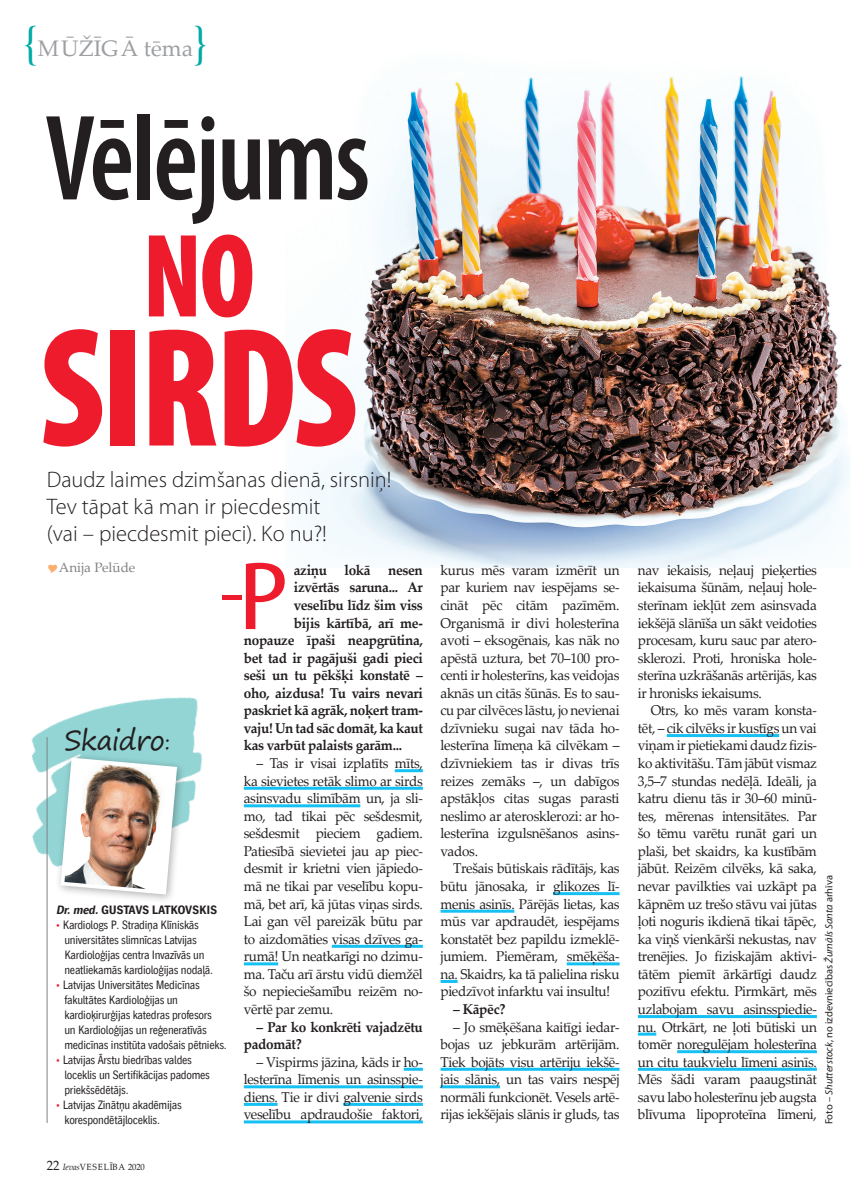
<style>
.page{position:relative;width:851px;height:1200px;background:#fff}
.page>*{position:absolute;margin:0;border:0;box-sizing:border-box;transform-origin:0 0}
.VIRSRAKSTI{font:900 condensed 171px "Myriad Pro";letter-spacing:-.02em;color:#ee1b2d;scale:.92 1}
.VIRSRAKSTI-2{font:600 condensed 123px "Myriad Pro";letter-spacing:-.02em;color:#231f20;scale:.92 1}
.VIRSRAKSTI-3{font:900 condensed 120px "Myriad Pro";color:#ee1b2d;scale:.92 1}
.VIRSRAKSTI-4{font:condensed 97.8px "Myriad Pro";color:#ee1b2d;scale:1.28 1}
.VIRSRAKSTI-5{font:condensed 68.25px "Myriad Pro";color:#ee1b2d;scale:1.28 1}
.Konsultanta_vards{font:27.45px "Segoe Print";letter-spacing:-.03em;color:#231f20}
.Ievads{font:300 22.5px/27px "Myriad Pro";color:#231f20}
.t1{font:22.5px "Palatino Linotype";color:#9d9fa2}
.Pamatteksts-palatino{font:14.25px/17.5px "Palatino Linotype";letter-spacing:-.025em;color:#231f20;text-align:justify;scale:.95 1}
.Pamatteksts-palatino-2{font:700 14.25px/17.5px "Palatino Linotype";letter-spacing:-.025em;color:#231f20;scale:.95 1}
.t2{font:13.5px "Palatino Linotype";color:#808285}
.Konsultanta_CV{font:12px/15px "Linotype Gothic Com";letter-spacing:-.025em;color:#231f20;scale:.92 1}
.Konsultanta_vards-2{font:700 12px "Linotype Gothic Com";letter-spacing:-.025em;color:#231f20}
.sleja{font:10.5px "Myriad Pro";color:#231f20}
.t3{font:9px "Palatino Linotype";letter-spacing:.085em;color:#231f20;scale:.95 1}
.s1{font-size:45px;color:#00aaa7}
.s2{font-size:21.45px}
.s3{font-style:italic}
.s4{color:#ee1b2d}
.s5{font-size:13.5px}
</style>
<div class="page">
<img style="left:292px;top:76px;width:557px;height:491px">
<hr style="left:395px;top:769px;width:28px;height:3px;background:#15c0f2">
<hr style="left:244px;top:786px;width:179px;height:3px;background:#15c0f2">
<hr style="left:244px;top:804px;width:116px;height:3px;background:#15c0f2">
<hr style="left:332px;top:944px;width:91px;height:3px;background:#15c0f2">
<hr style="left:244px;top:962px;width:34px;height:3px;background:#15c0f2">
<hr style="left:404px;top:1067px;width:19px;height:3px;background:#15c0f2">
<hr style="left:244px;top:1085px;width:179px;height:3px;background:#15c0f2">
<hr style="left:244px;top:1102px;width:33px;height:3px;background:#15c0f2">
<hr style="left:343px;top:1102px;width:80px;height:3px;background:#15c0f2">
<hr style="left:244px;top:1120px;width:179px;height:3px;background:#15c0f2">
<img style="left:31px;top:697px;width:172px;height:195px">
<div style="left:54px;top:751px;width:132px;height:152px;background:#231f20;opacity:.35"></div>
<img style="left:58px;top:755px;width:121px;height:141px">
<hr style="left:47px;top:737px;width:1px;height:385px;background:#808285">
<hr style="left:553px;top:891px;width:66px;height:3px;background:#15c0f2">
<hr style="left:440px;top:909px;width:74px;height:3px;background:#15c0f2">
<hr style="left:566px;top:962px;width:53px;height:3px;background:#15c0f2">
<hr style="left:440px;top:979px;width:17px;height:3px;background:#15c0f2">
<hr style="left:440px;top:1067px;width:179px;height:3px;background:#15c0f2">
<hr style="left:440px;top:1085px;width:60px;height:3px;background:#15c0f2">
<hr style="left:666px;top:734px;width:113px;height:3px;background:#15c0f2">
<hr style="left:638px;top:1014px;width:178px;height:3px;background:#15c0f2">
<hr style="left:638px;top:1032px;width:18px;height:3px;background:#15c0f2">
<hr style="left:677px;top:1049px;width:139px;height:3px;background:#15c0f2">
<hr style="left:638px;top:1067px;width:178px;height:3px;background:#15c0f2">
<p class="t1" style="left:23px;top:32px;width:187px"><span class="s1">{</span>MŪŽĪGĀ tēma<span class="s1">}</span></p>
<p class="VIRSRAKSTI-2" style="left:45px;top:83px;width:354px">Vēlējums</p>
<p class="VIRSRAKSTI-3" style="left:143px;top:199px;width:123px">NO</p>
<p class="VIRSRAKSTI" style="left:40px;top:279px;width:347px">SIRDS</p>
<p class="Ievads" style="left:47px;top:466px;width:346px">Daudz laimes dzimšanas dienā, sirsniņ!<br>Tev tāpat kā man ir piecdesmit</p>
<p class="Ievads" style="left:47px;top:520px;width:281px">(vai – piecdesmit pieci). Ko nu?!</p>
<p class="t2" style="left:59px;top:557px;width:78px">Anija Pelūde</p>
<p class="VIRSRAKSTI-4" style="left:238px;top:537px;width:40px">P</p>
<p class="Pamatteksts-palatino-2" style="left:294px;top:560px;width:137px">aziņu lokā nesen</p>
<p class="Pamatteksts-palatino-2" style="left:294px;top:578px;width:137px">izvērtās saruna... Ar</p>
<p class="Pamatteksts-palatino-2" style="left:294px;top:595px;width:137px">veselību līdz šim viss</p>
<p class="Pamatteksts-palatino-2" style="left:294px;top:613px;width:137px">bijis kārtībā, arī me-</p>
<p class="Pamatteksts-palatino-2" style="left:244px;top:630px;width:190px">nopauze īpaši neapgrūtina,</p>
<p class="Pamatteksts-palatino-2" style="left:244px;top:648px;width:190px">bet tad ir pagājuši gadi pieci</p>
<p class="Pamatteksts-palatino-2" style="left:244px;top:666px;width:190px">seši un tu pēkšķi konstatē –</p>
<p class="Pamatteksts-palatino-2" style="left:244px;top:683px;width:190px">oho, aizdusa! Tu vairs nevari</p>
<p class="Pamatteksts-palatino-2" style="left:244px;top:701px;width:190px">paskriet kā agrāk, noķert tram-</p>
<p class="Pamatteksts-palatino-2" style="left:244px;top:718px;width:190px">vaju! Un tad sāc domāt, ka kaut</p>
<p class="Pamatteksts-palatino-2" style="left:244px;top:736px;width:168px">kas varbūt palaists garām...</p>
<p class="Pamatteksts-palatino" style="left:244px;top:753px;width:190px;text-indent:13px">– Tas ir visai izplatīts mīts, ka sievietes retāk slimo ar sirds asinsvadu slimībām un, ja sli&shy;mo, tad tikai pēc sešdesmit, sešdesmit pieciem gadiem.<br>Patiesībā sievietei jau ap piec&shy;desmit ir krietni vien jāpiedo&shy;mā ne tikai par veselību kopu&shy;mā, bet arī, kā jūtas viņas sirds.<br>Lai gan vēl pareizāk būtu par to aizdomāties visas dzīves ga&shy;rumā! Un neatkarīgi no dzimu&shy;ma. Taču arī ārstu vidū diemžēl šo nepieciešamību reizēm no&shy;vērtē par zemu.</p>
<p class="Pamatteksts-palatino-2" style="left:244px;top:1017px;width:190px;text-indent:13px">– Par ko konkrēti vajadzētu padomāt?</p>
<p class="Pamatteksts-palatino" style="left:244px;top:1052px;width:190px;text-indent:13px">– Vispirms jāzina, kāds ir ho&shy;lesterīna līmenis un asinsspie&shy;diens. Tie ir divi galvenie sirds veselību apdraudošie faktori,</p>
<p class="VIRSRAKSTI-5" style="left:220px;top:551px;width:21px">-</p>
<p class="Konsultanta_vards" style="left:64px;top:716px;width:108px">Skaidro<span class="s2">:</span></p>
<p class="Konsultanta_vards-2" style="left:56px;top:902px;width:162px"><span class="s3">Dr. med.</span> GUSTAVS LATKOVSKIS</p>
<p class="Konsultanta_CV" style="left:64px;top:917px;width:163px;text-indent:-9px"><span class="s4">•</span> Kardiologs P. Stradiņa Klīniskās universitātes slimnīcas Latvijas Kardioloģijas centra Invazīvās un neatliekamās kardioloģijas nodaļā.</p>
<p class="Konsultanta_CV" style="left:64px;top:977px;width:178px;text-indent:-9px"><span class="s4">•</span> Latvijas Universitātes Medicīnas fakultātes Kardioloģijas un kardioķirurģijas katedras profesors<br>un Kardioloģijas un reģeneratīvās medicīnas institūta vadošais pētnieks.</p>
<p class="Konsultanta_CV" style="left:64px;top:1052px;width:160px;text-indent:-9px"><span class="s4">•</span> Latvijas Ārstu biedrības valdes loceklis un Sertifikācijas padomes priekšsēdētājs.</p>
<p class="Konsultanta_CV" style="left:64px;top:1097px;width:129px;text-indent:-9px"><span class="s4">•</span> Latvijas Zinātņu akadēmijas korespondētājloceklis.</p>
<p class="t3" style="left:47px;top:1160px;width:105px"><span class="s5">22</span> <span class="s3">Ievas</span>VESELĪBA 2020</p>
<p class="Pamatteksts-palatino" style="left:440px;top:560px;width:190px">kurus mēs varam izmērīt un par kuriem nav iespējams se&shy;cināt pēc citām pazīmēm.<br>Organismā ir divi holesterīna avoti – eksogēnais, kas nāk no apēstā uztura, bet 70–100 pro&shy;centi ir holesterīns, kas veidojas aknās un citās šūnās. Es to sau&shy;cu par cilvēces lāstu, jo nevienai dzīvnieku sugai nav tāda ho&shy;lesterīna līmeņa kā cilvēkam – dzīvniekiem tas ir divas trīs reizes zemāks –, un dabīgos apstākļos citas sugas parasti neslimo ar aterosklerozi: ar ho&shy;lesterīna izgulsnēšanos asins&shy;vados.</p>
<p class="Pamatteksts-palatino" style="left:440px;top:859px;width:190px;text-indent:13px">Trešais būtiskais rādītājs, kas būtu jānosaka, ir glikozes lī&shy;menis asinīs. Pārējās lietas, kas mūs var apdraudēt, iespējams konstatēt bez papildu izmeklē&shy;jumiem. Piemēram, smēķēša&shy;na. Skaidrs, ka tā palielina risku piedzīvot infarktu vai insultu!</p>
<p class="Pamatteksts-palatino-2" style="left:453px;top:999px;width:56px">– Kāpēc?</p>
<p class="Pamatteksts-palatino" style="left:440px;top:1017px;width:190px;text-indent:13px">– Jo smēķēšana kaitīgi iedar&shy;bojas uz jebkurām artērijām.<br>Tiek bojāts visu artēriju iekšē&shy;jais slānis, un tas vairs nespēj normāli funkcionēt. Vesels artē&shy;rijas iekšējais slānis ir gluds, tas</p>
<p class="Pamatteksts-palatino" style="left:638px;top:560px;width:190px">nav iekaisis, neļauj pieķerties iekaisuma šūnām, neļauj hole&shy;sterīnam iekļūt zem asinsvada iekšējā slānīša un sākt veidoties procesam, kuru sauc par atero&shy;sklerozi. Proti, hroniska hole&shy;sterīna uzkrāšanās artērijās, kas ir hronisks iekaisums.</p>
<p class="Pamatteksts-palatino" style="left:638px;top:701px;width:190px;text-indent:13px">Otrs, ko mēs varam konsta&shy;tēt, – cik cilvēks ir kustīgs un vai viņam ir pietiekami daudz fizis&shy;ko aktivitāšu. Tām jābūt vismaz 3,5–7 stundas nedēļā. Ideāli, ja katru dienu tās ir 30–60 minū&shy;tes, mērenas intensitātes. Par šo tēmu varētu runāt gari un plaši, bet skaidrs, ka kustībām jābūt. Reizēm cilvēks, kā saka, nevar pavilkties vai uzkāpt pa kāpnēm uz trešo stāvu vai jūtas ļoti noguris ikdienā tikai tāpēc, ka viņš vienkārši nekustas, nav trenējies. Jo fiziskajām aktivi&shy;tātēm piemīt ārkārtīgi daudz pozitīvu efektu. Pirmkārt, mēs uzlabojam savu asinsspiedie&shy;nu. Otrkārt, ne ļoti būtiski un tomēr noregulējam holesterīna un citu taukvielu līmeni asinīs.<br>Mēs šādi varam paaugstināt savu labo holesterīnu jeb augsta blīvuma lipoproteīna līmeni,</p>
<p class="sleja" style="left:822px;top:1124px;width:250px;rotate:-90deg">Foto – <span class="s3">Shutterstock</span>, no izdevniecības <span class="s3">Žurnāls Santa</span> arhīva</p>
</div>
